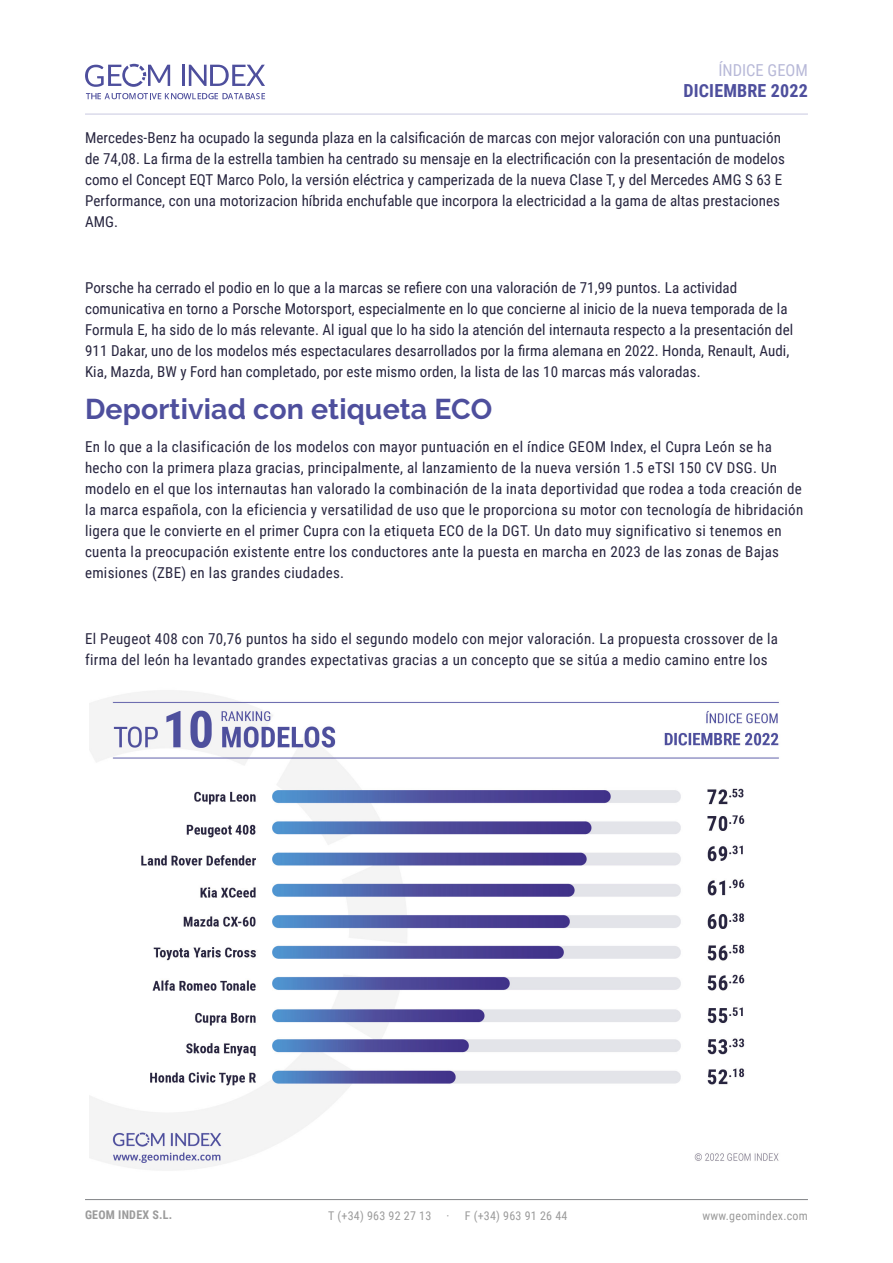
<style>
.page{position:relative;width:893px;height:1263px;background:#fff}
.page>*{position:absolute;margin:0;border:0;box-sizing:border-box;transform-origin:0 0}
.Texto_común_-_párraf{font:700 28.5px "Raleway";letter-spacing:.005em;color:#4e4f9d}
.t1{font:700 18px "Roboto Condensed";letter-spacing:.01em;color:#4e4f9d}
.t2{font:16.5px "Roboto Condensed";color:#b8b9d8}
.Texto_común_-_párraf-2{font:15px/21px "Roboto Condensed";letter-spacing:.005em;color:#27253f}
.t3{font:12px "Roboto Condensed";letter-spacing:.02em;color:#9b9b9b}
.t4{font:700 12px "Roboto Condensed";letter-spacing:.02em;color:#9b9b9b}
</style>
<div class="page">
<hr style="left:85px;top:1199px;width:723px;height:1px;background:#808285">
<hr style="left:85px;top:113px;width:723px;height:2px;background:#cacae2">
<svg style="left:85px;top:64px;width:85px;height:23px"></svg>
<hr style="left:182px;top:65px;width:2px;height:21px;background:#4e4f9d">
<svg style="left:189px;top:65px;width:76px;height:21px"></svg>
<svg style="left:86px;top:93px;width:179px;height:6px"></svg>
<img style="left:90px;top:690px;width:689px;height:480px">
<p class="t2" style="left:718px;top:59px;width:91px">ÍNDICE GEOM</p>
<p class="t1" style="left:683px;top:78px;width:126px">DICIEMBRE 2022</p>
<p class="Texto_común_-_párraf-2" style="left:85px;top:127px;width:701px">Mercedes-Benz ha ocupado la segunda plaza en la calsificación de marcas con mejor valoración con una puntuación de 74,08. La firma de la estrella tambien ha centrado su mensaje en la electrificación con la presentación de modelos como el Concept EQT Marco Polo, la versión eléctrica y camperizada de la nueva Clase T, y del Mercedes AMG S 63 E Performance, con una motorizacion híbrida enchufable que incorpora la electricidad a la gama de altas prestaciones AMG.</p>
<p class="Texto_común_-_párraf-2" style="left:85px;top:277px;width:710px">Porsche ha cerrado el podio en lo que a la marcas se refiere con una valoración de 71,99 puntos. La actividad comunicativa en torno a Porsche Motorsport, especialmente en lo que concierne al inicio de la nueva temporada de la Formula E, ha sido de lo más relevante. Al igual que lo ha sido la atención del internauta respecto a la presentación del 911 Dakar, uno de los modelos més espectaculares desarrollados por la firma alemana en 2022. Honda, Renault, Audi, Kia, Mazda, BW y Ford han completado, por este mismo orden, la lista de las 10 marcas más valoradas.</p>
<p class="Texto_común_-_párraf" style="left:85px;top:393px;width:409px">Deportiviad con etiqueta ECO</p>
<p class="Texto_común_-_párraf-2" style="left:85px;top:436px;width:720px">En lo que a la clasificación de los modelos con mayor puntuación en el índice GEOM Index, el Cupra León se ha hecho con la primera plaza gracias, principalmente, al lanzamiento de la nueva versión 1.5 eTSI 150 CV DSG. Un modelo en el que los internautas han valorado la combinación de la inata deportividad que rodea a toda creación de la marca española, con la eficiencia y versatilidad de uso que le proporciona su motor con tecnología de hibridación ligera que le convierte en el primer Cupra con la etiqueta ECO de la DGT. Un dato muy significativo si tenemos en cuenta la preocupación existente entre los conductores ante la puesta en marcha en 2023 de las zonas de Bajas emisiones (ZBE) en las grandes ciudades.</p>
<p class="Texto_común_-_párraf-2" style="left:85px;top:628px;width:695px">El Peugeot 408 con 70,76 puntos ha sido el segundo modelo con mejor valoración. La propuesta crossover de la firma del león ha levantado grandes expectativas gracias a un concepto que se sitúa a medio camino entre los</p>
<p class="t4" style="left:85px;top:1206px;width:89px">GEOM INDEX S.L.</p>
<p class="t3" style="left:328px;top:1207px;width:105px">T (+34) 963 92 27 13</p>
<p class="t3" style="left:447px;top:1207px;width:122px">· F (+34) 963 91 26 44</p>
<p class="t3" style="left:702px;top:1207px;width:107px">www.geomindex.com</p>
</div>
